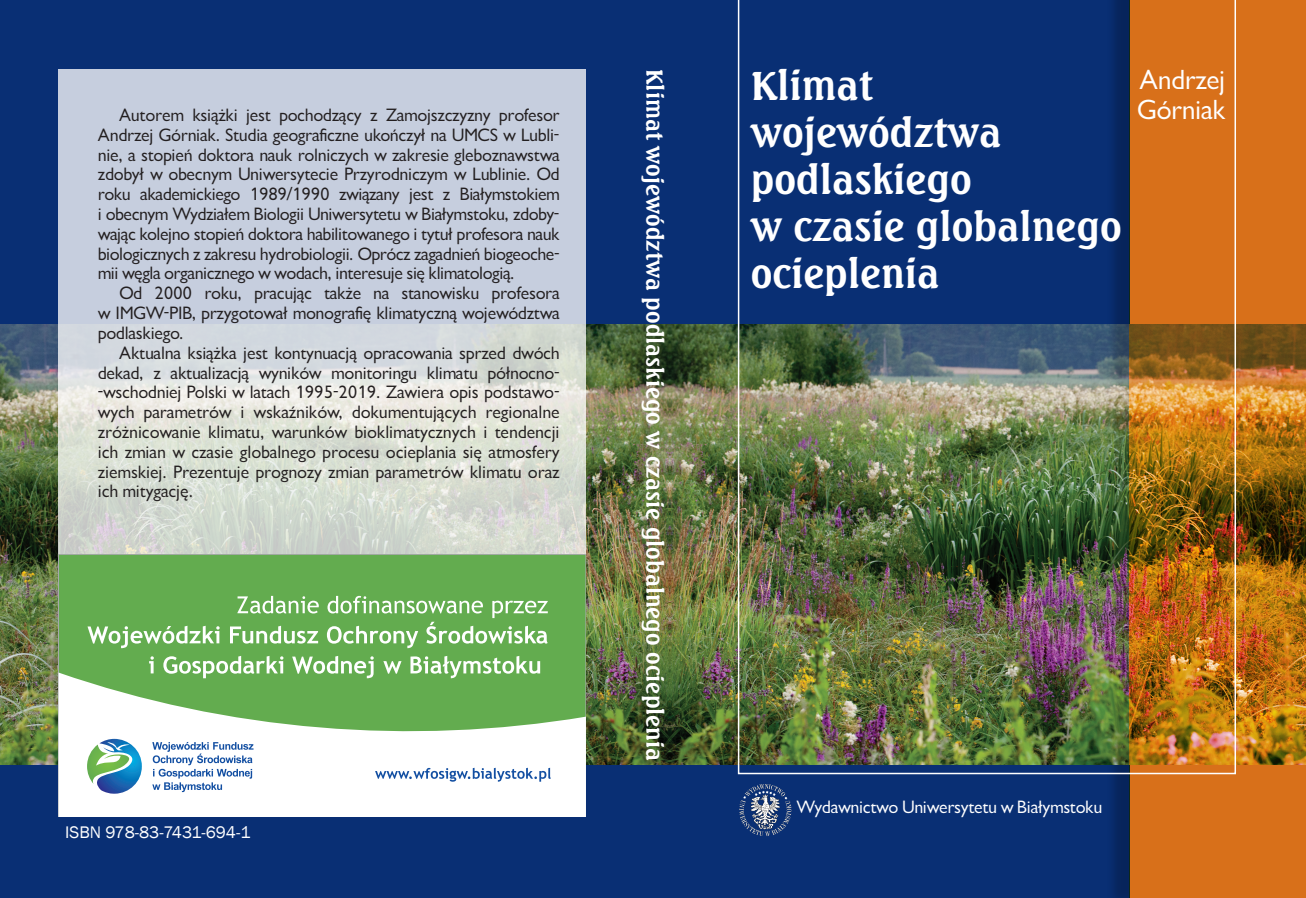
<style>
.page{position:relative;width:1306px;height:898px;background:#fff}
.page>*{position:absolute;margin:0;border:0;box-sizing:border-box;transform-origin:0 0}
.t1{font:39px/46.8px "Seagull Bd EU";color:#fff}
.t2{font:25.5px/30.6px "Gilead EFN";color:#fff}
.t3{font:22.5px "Seagull Bd EU";color:#fff}
.t4{font:17.25px "Franklin Gothic";color:#fff}
.t5{font:16.5px/19.8px "Gilead EFN";color:#231f20;text-align:justify}
.t6{font:16.5px "Gilead EFN";color:#fff}
</style>
<div class="page">
<div style="left:0;top:0;width:1129px;height:897px;background:#092f74"></div>
<img style="left:0;top:324px;width:737px;height:440px">
<svg style="left:1129px;top:0;width:176px;height:897px;background:#c26f1d"></svg>
<img style="left:737px;top:0;width:498px;height:774px">
<svg style="left:739px;top:784px;width:52px;height:51px"></svg>
<svg style="left:58px;top:69px;width:528px;height:485px;background:#cfd5db"></svg>
<div style="left:58px;top:554px;width:528px;height:118px;background:#63ac4f"></div>
<svg style="left:58px;top:672px;width:528px;height:143px;background:#c9e2c2"></svg>
<svg style="left:375px;top:767px;width:176px;height:14px;background:#bdcee5"></svg>
<svg style="left:149px;top:656px;width:5px;height:17px"></svg>
<svg style="left:87px;top:595px;width:461px;height:53px;background:#80bb6f"></svg>
<svg style="left:292px;top:655px;width:82px;height:23px;background:#92c584"></svg>
<svg style="left:163px;top:655px;width:120px;height:23px;background:#91c483"></svg>
<svg style="left:383px;top:661px;width:18px;height:12px"></svg>
<svg style="left:410px;top:655px;width:130px;height:23px;background:#92c484"></svg>
<svg style="left:87px;top:738px;width:55px;height:55px;background:#7fb4bb"></svg>
<svg style="left:152px;top:741px;width:101px;height:50px;background:#c5d4e8"></svg>
<p class="t5" style="left:98px;top:105px;width:463px;text-indent:21px">Autorem książki jest pochodzący z Zamojszczyzny profesor Andrzej Górniak. Studia geograficzne ukończył na UMCS w Lubli&shy;nie, a stopień doktora nauk rolniczych w zakresie gleboznawstwa zdobył w obecnym Uniwersytecie Przyrodniczym w Lublinie. Od roku akademickiego 1989/1990 związany jest z Białymstokiem i obecnym Wydziałem Biologii Uniwersytetu w Białymstoku, zdoby&shy;wając kolejno stopień doktora habilitowanego i tytuł profesora nauk biologicznych z zakresu hydrobiologii. Oprócz zagadnień biogeoche&shy;mii węgla organicznego w wodach, interesuje się klimatologią.</p>
<p class="t5" style="left:98px;top:283px;width:463px;text-indent:21px">Od 2000 roku, pracując także na stanowisku profesora w IMGW-PIB, przygotował monografię klimatyczną województwa podlaskiego.</p>
<p class="t5" style="left:98px;top:342px;width:463px;text-indent:21px">Aktualna książka jest kontynuacją opracowania sprzed dwóch dekad, z aktualizacją wyników monitoringu klimatu północno--wschodniej Polski w latach 1995-2019. Zawiera opis podstawo&shy;wych parametrów i wskaźników, dokumentujących regionalne zróżnicowanie klimatu, warunków bioklimatycznych i tendencji ich zmian w czasie globalnego procesu ocieplania się atmosfery ziemskiej. Prezentuje prognozy zmian parametrów klimatu oraz ich mitygację.</p>
<p class="t4" style="left:65px;top:821px;width:187px">ISBN 978-83-7431-694-1</p>
<h3 class="t3" style="left:669px;top:69px;width:693px;rotate:90deg">Klimat województwa podlaskiego w czasie globalnego ocieplenia</h3>
<h1 class="t1" style="left:750px;top:63px;width:372px">Klimat województwa podlaskiego<br>w czasie globalnego ocieplenia</h1>
<h2 class="t2" style="left:1136px;top:64px;width:90px">Andrzej<br>Górniak</h2>
<p class="t6" style="left:796px;top:796px;width:307px">Wydawnictwo Uniwersytetu w Białymstoku</p>
</div>
